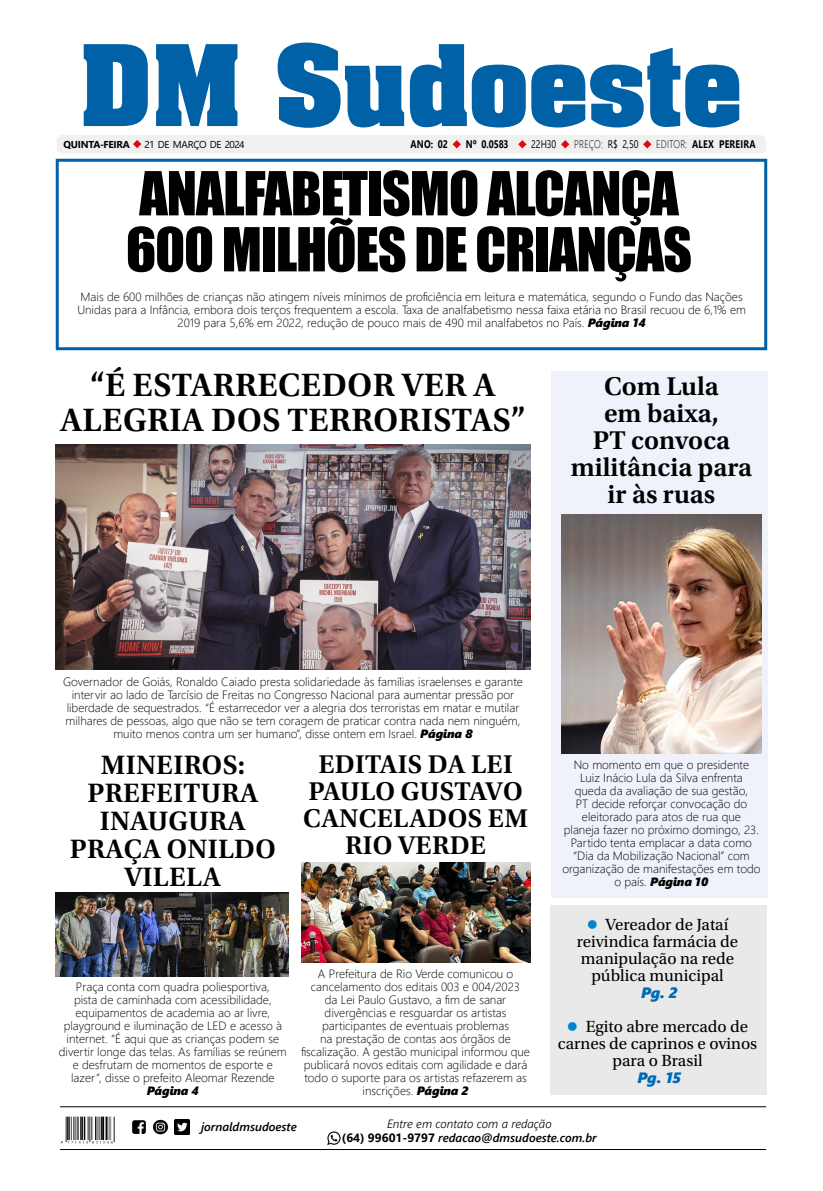
<style>
.page{position:relative;width:823px;height:1191px;background:#fff}
.page>*{position:absolute;margin:0;border:0;box-sizing:border-box;transform-origin:0 0}
.t1{font:56px/56px "Impact";letter-spacing:-.02em;color:#000}
.t2{font:600 34px/35px "Utopia Std";letter-spacing:.01em;color:#000;text-align:center}
.t3{font:600 28px/28px "Utopia Std";letter-spacing:.01em;color:#000;text-align:center}
.t4{font:600 27px/27px "Utopia Std";color:#000;text-align:center}
.t5{font:17px/17px "Utopia Std";color:#000;text-align:center}
.t6{font:italic 15px "Segoe UI Black";color:#006bb5}
.t7{font:300 12px/13px "Segoe UI";color:#000;text-align:center}
.t8{font:italic 300 12px/14px "Segoe UI";color:#000;text-align:center}
.t9{font:italic 12px "Segoe UI Black";color:#000}
.t10{font:italic 600 12px "Segoe UI";color:#000}
.t11{font:700 11px "Segoe UI";letter-spacing:.025em;color:#000;scale:.8 1}
.t12{font:300 11px "Segoe UI";letter-spacing:.025em;color:#000;scale:.8 1}
.t13{font:11px "Segoe UI";color:#000;scale:.8 1}
.t14{font:10px "Segoe UI";letter-spacing:-.045em;color:#000}
.t15{font:700 10px "Segoe UI";letter-spacing:-.025em;color:#000}
.s1{font-weight:400}
.s2{font-weight:300}
.s3{font-family:"Segoe UI Black";font-weight:400;font-style:italic}
.s4{font-family:"Segoe UI";font-weight:300;font-style:normal}
.s5{color:#0085cd}
.s6{font-weight:700;font-style:normal}
.s7{font-weight:600}
</style>
<div class="page">
<div style="left:56px;top:159px;width:710px;height:191px;border:3px solid #0061a7"></div>
<div style="left:550px;top:371px;width:216px;height:527px;background:#eff2fa"></div>
<div style="left:57px;top:135px;width:708px;height:18px;background:#f0f0f0;border-radius:6px"></div>
<svg style="left:133px;top:140px;width:8px;height:8px"></svg>
<svg style="left:452px;top:140px;width:8px;height:8px"></svg>
<svg style="left:518px;top:140px;width:8px;height:8px"></svg>
<svg style="left:561px;top:140px;width:8px;height:8px"></svg>
<svg style="left:643px;top:140px;width:8px;height:8px"></svg>
<svg style="left:84px;top:43px;width:654px;height:85px;fill:#0061a7"></svg>
<img style="left:61px;top:1116px;width:54px;height:27px">
<img style="left:327px;top:1131px;width:13px;height:14px">
<img style="left:132px;top:1120px;width:14px;height:14px">
<img style="left:153px;top:1119px;width:15px;height:15px">
<img style="left:174px;top:1119px;width:15px;height:15px">
<hr style="left:60px;top:1106px;width:705px;height:1px;background:#000">
<hr style="left:60px;top:1149px;width:705px;height:1px;background:#000">
<div style="left:549px;top:904px;width:216px;height:190px;background:#e9e9e9"></div>
<img style="left:56px;top:444px;width:473px;height:225px">
<img style="left:56px;top:892px;width:232px;height:84px">
<img style="left:301px;top:862px;width:228px;height:100px">
<img style="left:561px;top:514px;width:199px;height:239px">
<p class="t15" style="left:63px;top:135px;width:68px">QUINTA-FEIRA</p>
<p class="t14" style="left:144px;top:135px;width:102px">21 DE MARÇO DE 2024</p>
<p class="t11" style="left:410px;top:134px;width:48px">ANO: 02</p>
<p class="t11" style="left:465px;top:134px;width:55px">Nº 0.0583</p>
<p class="t13" style="left:531px;top:134px;width:33px">22H30</p>
<p class="t12" style="left:574px;top:134px;width:82px">PREÇO: <span class="s1">R$ 2,50</span></p>
<p class="t11" style="left:656px;top:134px;width:126px"><span class="s2">EDITOR:</span> ALEX PEREIRA</p>
<h1 class="t1" style="left:126px;top:164px;width:567px">ANALFABETISMO ALCANÇA<br>600 MILHÕES DE CRIANÇAS</h1>
<p class="t7" style="left:77px;top:288px;width:669px">Mais de 600 milhões de crianças não atingem níveis mínimos de proficiência em leitura e matemática, segundo o Fundo das Nações<br>Unidas para a Infância, embora dois terços frequentem a escola. Taxa de analfabetismo nessa faixa etária no Brasil recuou de 6,1% em<br>2019 para 5,6% em 2022, redução de pouco mais de 490 mil analfabetos no País. <span class="s3">Página 14</span></p>
<h2 class="t2" style="left:60px;top:368px;width:467px">“É ESTARRECEDOR VER A<br>ALEGRIA DOS TERRORISTAS”</h2>
<h3 class="t4" style="left:570px;top:373px;width:183px">Com Lula<br>em baixa,<br>PT convoca militância para ir às ruas</h3>
<p class="t7" style="left:63px;top:674px;width:461px">Governador de Goiás, Ronaldo Caiado presta solidariedade às famílias israelenses e garante intervir ao lado de Tarcísio de Freitas no Congresso Nacional para aumentar pressão por liberdade de sequestrados. “É estarrecedor ver a alegria dos terroristas em matar e mutilar milhares de pessoas, algo que não se tem coragem de praticar contra nada nem ninguém, muito menos contra um ser humano”, disse ontem em Israel. <span class="s3">Página 8</span></p>
<h3 class="t4" style="left:303px;top:751px;width:226px">EDITAIS DA LEI<br>PAULO GUSTAVO<br>CANCELADOS EM<br>RIO VERDE</h3>
<h3 class="t3" style="left:70px;top:751px;width:207px">MINEIROS:<br>PREFEITURA<br>INAUGURA<br>PRAÇA ONILDO<br>VILELA</h3>
<p class="t7" style="left:59px;top:978px;width:229px">Praça conta com quadra poliesportiva,<br>pista de caminhada com acessibilidade, equipamentos de academia ao ar livre, playground e iluminação de LED e acesso à internet. “É aqui que as crianças podem se divertir longe das telas. As famílias se reúnem e desfrutam de momentos de esporte e lazer”, disse o prefeito Aleomar Rezende</p>
<p class="t9" style="left:147px;top:1081px;width:54px">Página 4</p>
<p class="t7" style="left:301px;top:965px;width:230px">A Prefeitura de Rio Verde comunicou o cancelamento dos editais 003 e 004/2023<br>da Lei Paulo Gustavo, a fim de sanar divergências e resguardar os artistas participantes de eventuais problemas<br>na prestação de contas aos órgãos de fiscalização. A gestão municipal informou que publicará novos editais com agilidade e dará todo o suporte para os artistas refazerem as inscrições. <span class="s3">Página 2</span></p>
<p class="t7" style="left:562px;top:756px;width:200px">No momento em que o presidente Luiz Inácio Lula da Silva enfrenta<br>queda da avaliação de sua gestão,<br>PT decide reforçar convocação do eleitorado para atos de rua que<br>planeja fazer no próximo domingo, 23.<br>Partido tenta emplacar a data como “Dia da Mobilização Nacional” com organização de manifestações em todo</p>
<p class="t9" style="left:614px;top:872px;width:95px"><span class="s4">o país.</span> Página 10</p>
<h3 class="t5" style="left:576px;top:916px;width:163px"><span class="s5">●</span> Vereador de Jataí reivindica farmácia de manipulação na rede pública municipal</h3>
<p class="t6" style="left:640px;top:981px;width:38px">Pg. 2</p>
<h3 class="t5" style="left:557px;top:1018px;width:201px"><span class="s5">●</span> Egito abre mercado de carnes de caprinos e ovinos para o Brasil</h3>
<p class="t6" style="left:637px;top:1066px;width:45px">Pg. 15</p>
<p class="t10" style="left:201px;top:1115px;width:97px">jornaldmsudoeste</p>
<p class="t8" style="left:342px;top:1115px;width:256px">Entre em contato com a redação<br><span class="s6">(64) 99601-9797</span> <span class="s7">redacao@dmsudoeste.com.br</span></p>
</div>
